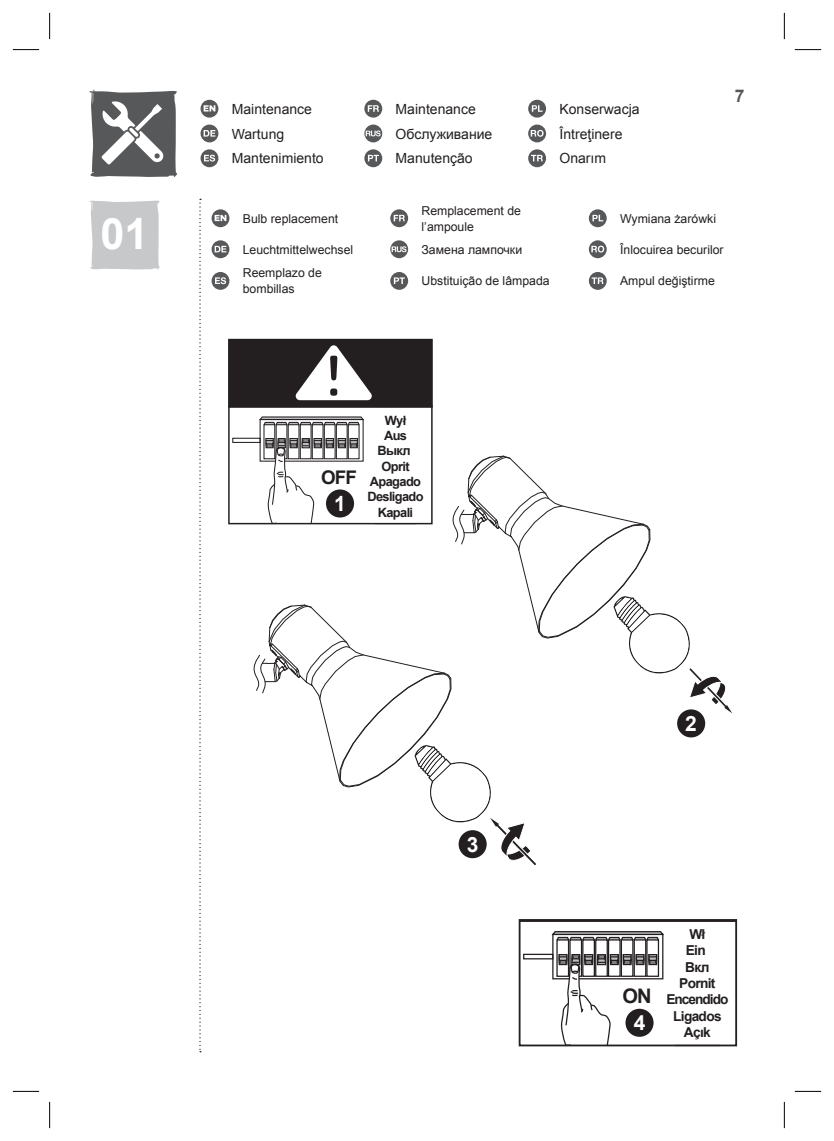
<style>
.page{position:relative;width:834px;height:1141px;background:#fff}
.page>*{position:absolute;margin:0;border:0;box-sizing:border-box;transform-origin:0 0}
.t1{font:700 43.23px "Arial";color:#fff}
.t2{font:700 21px "Arial";color:#fff}
.t3{font:700 20.12px "Arial";color:#231f20}
.t4{font:700 18.72px "Arial";color:#231f20}
.t5{font:700 17.5px "Arial";color:#57585a}
.t6{font:14px "Arial";color:#231f20}
.t7{font:700 13.65px/16.4px "Arial";letter-spacing:-.05em;color:#231f20;text-align:center}
.t8{font:700 12.78px/15.4px "Arial";letter-spacing:-.05em;color:#231f20;text-align:center}
.t9{font:12.25px/15.8px "Arial";color:#231f20}
</style>
<div class="page">
<div style="left:518px;top:919px;width:219px;height:127px;border:2px solid #231f20"></div>
<div style="left:552px;top:934px;width:111px;height:45px;border:1px solid #231f20"></div>
<svg style="left:551px;top:931px;width:113px;height:11px"></svg>
<div style="left:569px;top:939px;width:13px;height:38px;border:1px solid #231f20"></div>
<div style="left:556px;top:939px;width:13px;height:38px;border:1px solid #231f20"></div>
<div style="left:582px;top:939px;width:13px;height:38px;border:1px solid #231f20"></div>
<div style="left:607px;top:939px;width:13px;height:38px;border:1px solid #231f20"></div>
<div style="left:620px;top:939px;width:13px;height:38px;border:1px solid #231f20"></div>
<div style="left:633px;top:939px;width:13px;height:38px;border:1px solid #231f20"></div>
<div style="left:646px;top:939px;width:13px;height:38px;border:1px solid #231f20"></div>
<div style="left:595px;top:939px;width:12px;height:38px;border:1px solid #231f20"></div>
<svg style="left:557px;top:953px;width:101px;height:94px"></svg>
<div style="left:523px;top:954px;width:30px;height:5px;border:1px solid #231f20"></div>
<hr style="left:674px;top:1045px;width:45px;height:1px;background:#231f20">
<div style="left:229px;top:340px;width:203px;height:67px;background:#231f20"></div>
<div style="left:228px;top:339px;width:204px;height:68px;border:1px solid #231f20"></div>
<svg style="left:296px;top:345px;width:76px;height:55px"></svg>
<div style="left:228px;top:405px;width:204px;height:119px;border:1px solid #231f20"></div>
<svg style="left:259px;top:416px;width:105px;height:10px"></svg>
<div style="left:275px;top:424px;width:12px;height:35px;border:1px solid #231f20"></div>
<div style="left:263px;top:424px;width:12px;height:35px;border:1px solid #231f20"></div>
<div style="left:287px;top:424px;width:12px;height:35px;border:1px solid #231f20"></div>
<div style="left:312px;top:424px;width:11px;height:35px;border:1px solid #231f20"></div>
<div style="left:324px;top:424px;width:11px;height:35px;border:1px solid #231f20"></div>
<div style="left:336px;top:424px;width:11px;height:35px;border:1px solid #231f20"></div>
<div style="left:347px;top:424px;width:12px;height:35px;border:1px solid #231f20"></div>
<div style="left:300px;top:424px;width:11px;height:35px;border:1px solid #231f20"></div>
<div style="left:232px;top:438px;width:28px;height:5px;border:1px solid #231f20"></div>
<svg style="left:253px;top:437px;width:479px;height:428px"></svg>
<div style="left:677px;top:709px;width:28px;height:28px;background:#231f20;border-radius:50%"></div>
<div style="left:326px;top:489px;width:28px;height:29px;background:#231f20;border-radius:50%"></div>
<div style="left:458px;top:830px;width:28px;height:28px;background:#231f20;border-radius:50%"></div>
<div style="left:625px;top:1009px;width:28px;height:28px;background:#231f20;border-radius:50%"></div>
<svg style="left:89px;top:199px;width:71px;height:71px;background:#cccdcf"></svg>
<svg style="left:199px;top:199px;width:2px;height:853px"></svg>
<svg style="left:200px;top:100px;width:18px;height:18px"></svg>
<svg style="left:364px;top:100px;width:18px;height:18px"></svg>
<svg style="left:528px;top:100px;width:18px;height:18px"></svg>
<svg style="left:200px;top:125px;width:18px;height:17px"></svg>
<svg style="left:364px;top:125px;width:18px;height:17px"></svg>
<svg style="left:528px;top:125px;width:18px;height:17px"></svg>
<svg style="left:200px;top:149px;width:18px;height:18px"></svg>
<svg style="left:364px;top:149px;width:18px;height:18px"></svg>
<svg style="left:528px;top:149px;width:18px;height:18px"></svg>
<svg style="left:211px;top:209px;width:18px;height:18px"></svg>
<svg style="left:390px;top:209px;width:18px;height:18px"></svg>
<svg style="left:588px;top:209px;width:18px;height:18px"></svg>
<svg style="left:211px;top:240px;width:18px;height:18px"></svg>
<svg style="left:390px;top:240px;width:18px;height:18px"></svg>
<svg style="left:588px;top:240px;width:18px;height:18px"></svg>
<svg style="left:211px;top:272px;width:18px;height:18px"></svg>
<svg style="left:390px;top:272px;width:18px;height:18px"></svg>
<svg style="left:588px;top:272px;width:18px;height:18px"></svg>
<svg style="left:89px;top:89px;width:88px;height:88px"></svg>
<svg style="left:13px;top:49px;width:26px;height:1px"></svg>
<svg style="left:794px;top:49px;width:27px;height:1px"></svg>
<svg style="left:13px;top:1091px;width:26px;height:1px"></svg>
<svg style="left:794px;top:1091px;width:27px;height:1px"></svg>
<svg style="left:49px;top:13px;width:1px;height:26px"></svg>
<svg style="left:49px;top:1102px;width:1px;height:26px"></svg>
<svg style="left:783px;top:13px;width:1px;height:26px"></svg>
<svg style="left:783px;top:1102px;width:1px;height:26px"></svg>
<p class="t1" style="left:100px;top:206px;width:50px">01</p>
<p class="t6" style="left:232px;top:100px;width:82px">Maintenance</p>
<p class="t6" style="left:395px;top:100px;width:82px">Maintenance</p>
<p class="t6" style="left:559px;top:100px;width:82px">Konserwacja</p>
<p class="t6" style="left:232px;top:124px;width:54px">Wartung</p>
<p class="t6" style="left:395px;top:124px;width:98px">Обслуживание</p>
<p class="t6" style="left:559px;top:124px;width:65px">Întreţinere</p>
<p class="t6" style="left:232px;top:149px;width:93px">Mantenimiento</p>
<p class="t6" style="left:395px;top:149px;width:79px">Manutenção</p>
<p class="t6" style="left:559px;top:149px;width:48px">Onarım</p>
<p class="t5" style="left:734px;top:84px;width:11px">7</p>
<p class="t9" style="left:243px;top:211px;width:97px">Bulb replacement</p>
<p class="t9" style="left:421px;top:203px;width:101px">Remplacement de l’ampoule</p>
<p class="t9" style="left:620px;top:211px;width:97px">Wymiana żarówki</p>
<p class="t9" style="left:243px;top:242px;width:112px">Leuchtmittelwechsel</p>
<p class="t9" style="left:421px;top:242px;width:102px">Замена лампочки</p>
<p class="t9" style="left:620px;top:242px;width:105px">Înlocuirea becurilor</p>
<p class="t9" style="left:243px;top:265px;width:80px">Reemplazo de bombillas</p>
<p class="t9" style="left:421px;top:273px;width:130px">Ubstituição de lâmpada</p>
<p class="t9" style="left:620px;top:273px;width:96px">Ampul değiştirme</p>
<p class="t4" style="left:321px;top:465px;width:37px">OFF</p>
<p class="t2" style="left:334px;top:490px;width:13px">1</p>
<p class="t8" style="left:367px;top:413px;width:58px">Wył<br>Aus<br>Выкл<br>Oprit<br>Apagado<br>Desligado<br>Kapali</p>
<p class="t2" style="left:466px;top:831px;width:13px">3</p>
<p class="t2" style="left:685px;top:710px;width:13px">2</p>
<p class="t3" style="left:622px;top:983px;width:31px">ON</p>
<p class="t2" style="left:633px;top:1009px;width:13px">4</p>
<p class="t7" style="left:666px;top:926px;width:63px">Wł<br>Ein<br>Вкл<br>Pornit<br>Encendido<br>Ligados<br>Açık</p>
</div>
